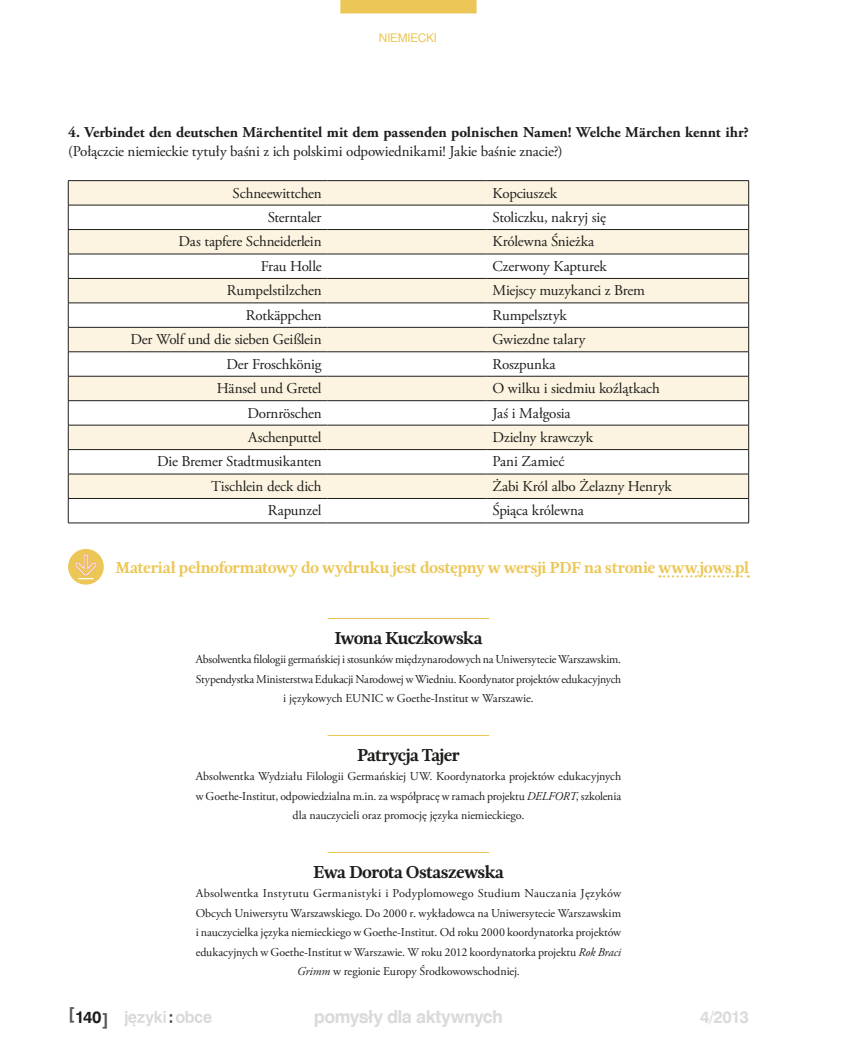
<style>
.page{position:relative;width:851px;height:1063px;background:#fff}
.page>*{position:absolute;margin:0;border:0;box-sizing:border-box;transform-origin:0 0}
.t1{font:700 18px "Nyte";letter-spacing:-.035em;color:#1d1d1b}
.t2{font:700 18px "Swiss 721 TL";letter-spacing:-.03em;color:#dadada}
.t3{font:700 16.65px "Swiss 721 TL";color:#dadada}
.t4{font:700 16.5px "Nyte";letter-spacing:-.025em;color:#ecc758}
.t5{font:700 16.5px "Swiss 721 TL";color:#1d1d1b}
.t6{font:15px "Adobe Garamond Pro";letter-spacing:-.01em;color:#1d1d1b}
.t7{font:700 15px "Adobe Garamond Pro";color:#1d1d1b}
.t8{font:12px/19.5px "Adobe Garamond Pro";letter-spacing:-.005em;color:#1d1d1b;text-align:center}
.t9{font:12px "Swiss 721 TL";letter-spacing:-.015em;color:#ecc758}
.s1{font-style:italic}
.s2{color:#575756}
</style>
<div class="page">
<hr style="left:327px;top:618px;width:162px;height:1px;background:#ecc758">
<hr style="left:327px;top:735px;width:162px;height:1px;background:#ecc758">
<hr style="left:327px;top:852px;width:162px;height:1px;background:#ecc758">
<svg style="left:69px;top:181px;width:679px;height:24px;background:#f6efdc"></svg>
<svg style="left:69px;top:230px;width:679px;height:293px;fill:#fcf4e1"></svg>
<hr style="left:68px;top:205px;width:259px;height:1px;background:#1d1d1b">
<hr style="left:327px;top:205px;width:159px;height:1px;background:#1d1d1b">
<hr style="left:486px;top:205px;width:262px;height:1px;background:#1d1d1b">
<hr style="left:68px;top:229px;width:259px;height:1px;background:#1d1d1b">
<hr style="left:327px;top:229px;width:159px;height:1px;background:#1d1d1b">
<hr style="left:486px;top:229px;width:262px;height:1px;background:#1d1d1b">
<hr style="left:68px;top:254px;width:259px;height:1px;background:#1d1d1b">
<hr style="left:327px;top:254px;width:159px;height:1px;background:#1d1d1b">
<hr style="left:486px;top:254px;width:262px;height:1px;background:#1d1d1b">
<hr style="left:68px;top:278px;width:259px;height:1px;background:#1d1d1b">
<hr style="left:327px;top:278px;width:159px;height:1px;background:#1d1d1b">
<hr style="left:486px;top:278px;width:262px;height:1px;background:#1d1d1b">
<hr style="left:68px;top:303px;width:259px;height:1px;background:#1d1d1b">
<hr style="left:327px;top:303px;width:159px;height:1px;background:#1d1d1b">
<hr style="left:486px;top:303px;width:262px;height:1px;background:#1d1d1b">
<hr style="left:68px;top:327px;width:259px;height:1px;background:#1d1d1b">
<hr style="left:327px;top:327px;width:159px;height:1px;background:#1d1d1b">
<hr style="left:486px;top:327px;width:262px;height:1px;background:#1d1d1b">
<hr style="left:68px;top:352px;width:259px;height:1px;background:#1d1d1b">
<hr style="left:327px;top:352px;width:159px;height:1px;background:#1d1d1b">
<hr style="left:486px;top:352px;width:262px;height:1px;background:#1d1d1b">
<hr style="left:68px;top:376px;width:259px;height:1px;background:#1d1d1b">
<hr style="left:327px;top:376px;width:159px;height:1px;background:#1d1d1b">
<hr style="left:486px;top:376px;width:262px;height:1px;background:#1d1d1b">
<hr style="left:68px;top:400px;width:259px;height:1px;background:#1d1d1b">
<hr style="left:327px;top:400px;width:159px;height:1px;background:#1d1d1b">
<hr style="left:486px;top:400px;width:262px;height:1px;background:#1d1d1b">
<hr style="left:68px;top:425px;width:259px;height:1px;background:#1d1d1b">
<hr style="left:327px;top:425px;width:159px;height:1px;background:#1d1d1b">
<hr style="left:486px;top:425px;width:262px;height:1px;background:#1d1d1b">
<hr style="left:68px;top:449px;width:259px;height:1px;background:#1d1d1b">
<hr style="left:327px;top:449px;width:159px;height:1px;background:#1d1d1b">
<hr style="left:486px;top:449px;width:262px;height:1px;background:#1d1d1b">
<hr style="left:68px;top:474px;width:259px;height:1px;background:#1d1d1b">
<hr style="left:327px;top:474px;width:159px;height:1px;background:#1d1d1b">
<hr style="left:486px;top:474px;width:262px;height:1px;background:#1d1d1b">
<hr style="left:68px;top:498px;width:259px;height:1px;background:#1d1d1b">
<hr style="left:327px;top:498px;width:159px;height:1px;background:#1d1d1b">
<hr style="left:486px;top:498px;width:262px;height:1px;background:#1d1d1b">
<hr style="left:68px;top:180px;width:259px;height:1px;background:#1d1d1b">
<hr style="left:327px;top:180px;width:159px;height:1px;background:#1d1d1b">
<hr style="left:486px;top:180px;width:262px;height:1px;background:#1d1d1b">
<svg style="left:68px;top:181px;width:1px;height:342px"></svg>
<svg style="left:748px;top:181px;width:1px;height:342px"></svg>
<hr style="left:68px;top:523px;width:259px;height:1px;background:#1d1d1b">
<hr style="left:327px;top:523px;width:159px;height:1px;background:#1d1d1b">
<hr style="left:486px;top:523px;width:262px;height:1px;background:#1d1d1b">
<div style="left:68px;top:549px;width:36px;height:35px;background:#ecc758;border-radius:50%"></div>
<svg style="left:75px;top:554px;width:21px;height:25px"></svg>
<svg style="left:659px;top:575px;width:89px;height:3px"></svg>
<svg style="left:124px;top:1011px;width:87px;height:15px"></svg>
<div style="left:340px;top:0;width:136px;height:13px;background:#ecc758"></div>
<p class="t9" style="left:379px;top:30px;width:60px">NIEMIECKI</p>
<p class="t7" style="left:68px;top:123px;width:682px">4. Verbindet den deutschen Märchentitel mit dem passenden polnischen Namen! Welche Märchen kennt ihr?</p>
<p class="t6" style="left:68px;top:143px;width:496px">(Połączcie niemieckie tytuły baśni z ich polskimi odpowiednikami! Jakie baśnie znacie?)</p>
<p class="t6" style="left:232px;top:184px;width:90px">Schneewittchen</p>
<p class="t6" style="left:492px;top:184px;width:66px">Kopciuszek</p>
<p class="t6" style="left:267px;top:208px;width:55px">Sterntaler</p>
<p class="t6" style="left:492px;top:208px;width:115px">Stoliczku, nakryj się</p>
<p class="t6" style="left:178px;top:233px;width:145px">Das tapfere Schneiderlein</p>
<p class="t6" style="left:492px;top:233px;width:103px">Królewna Śnieżka</p>
<p class="t6" style="left:261px;top:257px;width:62px">Frau Holle</p>
<p class="t6" style="left:492px;top:257px;width:116px">Czerwony Kapturek</p>
<p class="t6" style="left:227px;top:282px;width:96px">Rumpelstilzchen</p>
<p class="t6" style="left:492px;top:282px;width:154px">Miejscy muzykanci z Brem</p>
<p class="t6" style="left:246px;top:306px;width:77px">Rotkäppchen</p>
<p class="t6" style="left:492px;top:306px;width:76px">Rumpelsztyk</p>
<p class="t6" style="left:130px;top:330px;width:193px">Der Wolf und die sieben Geißlein</p>
<p class="t6" style="left:492px;top:330px;width:94px">Gwiezdne talary</p>
<p class="t6" style="left:226px;top:355px;width:97px">Der Froschkönig</p>
<p class="t6" style="left:492px;top:355px;width:64px">Roszpunka</p>
<p class="t6" style="left:217px;top:379px;width:106px">Hänsel und Gretel</p>
<p class="t6" style="left:492px;top:379px;width:169px">O wilku i siedmiu koźlątkach</p>
<p class="t6" style="left:247px;top:404px;width:76px">Dornröschen</p>
<p class="t6" style="left:492px;top:404px;width:80px">Jaś i Małgosia</p>
<p class="t6" style="left:248px;top:428px;width:75px">Aschenputtel</p>
<p class="t6" style="left:492px;top:428px;width:102px">Dzielny krawczyk</p>
<p class="t6" style="left:157px;top:453px;width:166px">Die Bremer Stadtmusikanten</p>
<p class="t6" style="left:492px;top:453px;width:73px">Pani Zamieć</p>
<p class="t6" style="left:211px;top:477px;width:112px">Tischlein deck dich</p>
<p class="t6" style="left:492px;top:477px;width:181px">Żabi Król albo Żelazny Henryk</p>
<p class="t6" style="left:268px;top:502px;width:55px">Rapunzel</p>
<p class="t6" style="left:492px;top:502px;width:93px">Śpiąca królewna</p>
<h3 class="t4" style="left:115px;top:555px;width:635px">Materiał pełnoformatowy do wydruku jest dostępny w wersji PDF na stronie www.jows.pl</h3>
<h1 class="t1" style="left:334px;top:625px;width:149px">Iwona Kuczkowska</h1>
<p class="t8" style="left:196px;top:650px;width:427px">Absolwentka filologii germańskiej i stosunków międzynarodowych na Uniwersytecie Warszawskim.<br>Stypendystka Ministerstwa Edukacji Narodowej w Wiedniu. Koordynator projektów edukacyjnych i językowych EUNIC w Goethe-Institut w Warszawie.</p>
<h1 class="t1" style="left:357px;top:742px;width:104px">Patrycja Tajer</h1>
<p class="t8" style="left:196px;top:767px;width:427px">Absolwentka Wydziału Filologii Germańskiej UW. Koordynatorka projektów edukacyjnych w Goethe-Institut, odpowiedzialna m.in. za współpracę w ramach projektu <span class="s1">DELFORT</span>, szkolenia dla nauczycieli oraz promocję języka niemieckiego.</p>
<h1 class="t1" style="left:313px;top:859px;width:192px">Ewa Dorota Ostaszewska</h1>
<p class="t8" style="left:196px;top:884px;width:427px">Absolwentka Instytutu Germanistyki i Podyplomowego Studium Nauczania Języków Obcych Uniwersytu Warszawskiego. Do 2000 r. wykładowca na Uniwersytecie Warszawskim i nauczycielka języka niemieckiego w Goethe-Institut. Od roku 2000 koordynatorka projektów edukacyjnych w Goethe-Institut w Warszawie. W roku 2012 koordynatorka projektu <span class="s1">Rok Braci Grimm</span> w regionie Europy Środkowowschodniej.</p>
<h3 class="t5" style="left:68px;top:1006px;width:42px"><sup>[</sup>140<span class="s2">]</span></h3>
<h2 class="t3" style="left:700px;top:1006px;width:50px">4/2013</h2>
<h1 class="t2" style="left:314px;top:1005px;width:191px">pomysły dla aktywnych</h1>
</div>
